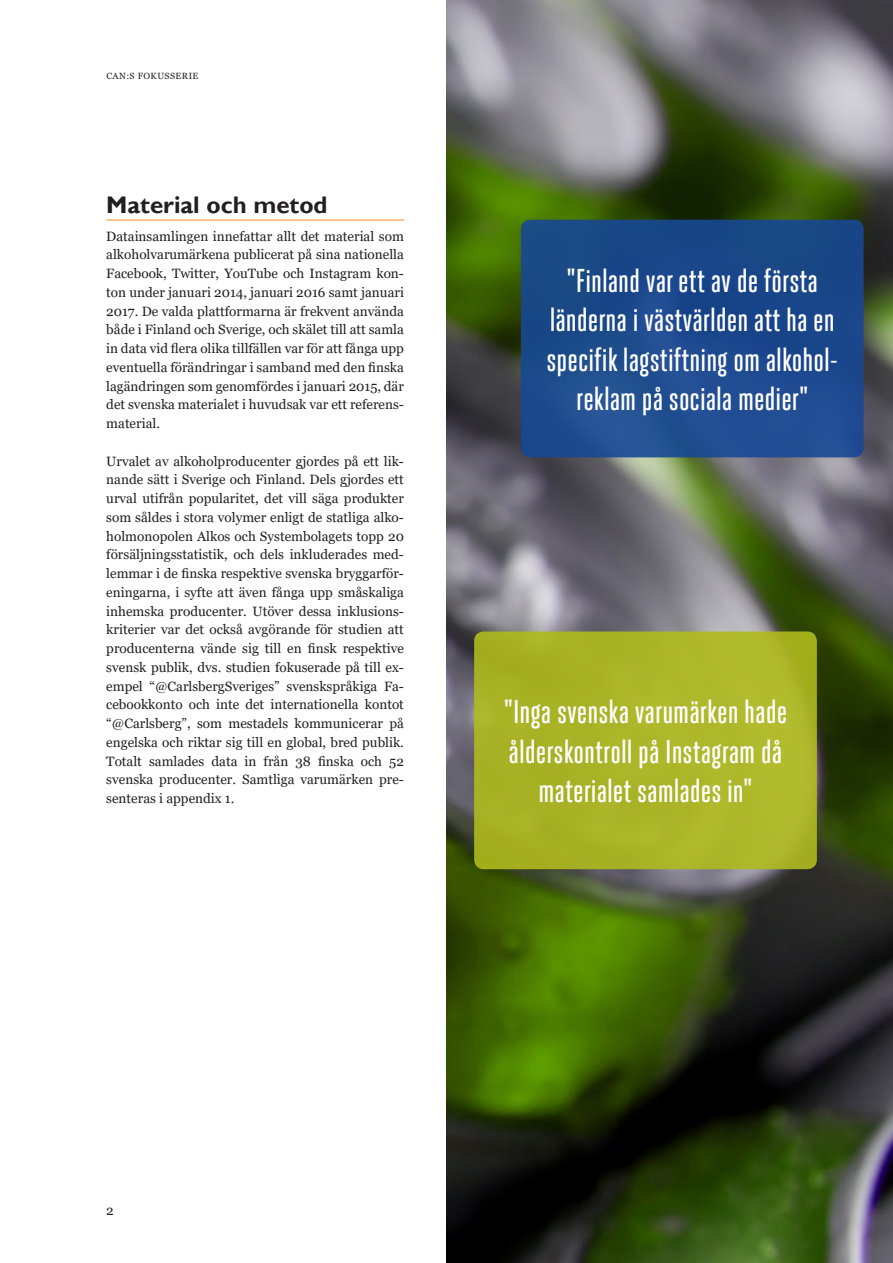
<style>
.page{position:relative;width:893px;height:1263px;background:#fff}
.page>*{position:absolute;margin:0;border:0;box-sizing:border-box;transform-origin:0 0}
.Brödtext{font:500 33px/39.6px "Heroic Condensed";color:#fff;text-align:center}
.Mellanrubrik{font:700 24px "Gill Sans";color:#231f20}
.Brödtext-2{font:13.5px/18.8px "Georgia";color:#231f20;text-align:justify}
.t1{font:9px "Georgia";letter-spacing:.05em;color:#231f20}
</style>
<div class="page">
<hr style="left:106px;top:220px;width:298px;height:1px;background:#f6911e">
<img style="left:446px;top:0;width:447px;height:1263px">
<div style="left:521px;top:220px;width:343px;height:237px;background:#1b498b;border-radius:10px"></div>
<div style="left:474px;top:631px;width:343px;height:238px;background:#abb428;border-radius:10px"></div>
<p class="t1" style="left:106px;top:71px;width:94px">CAN:S FOKUSSERIE</p>
<p class="Mellanrubrik" style="left:106px;top:191px;width:223px">Material och metod</p>
<p class="Brödtext-2" style="left:106px;top:227px;width:299px">Datainsamlingen innefattar allt det material som alkoholvarumärkena publicerat på sina nationella Facebook, Twitter, YouTube och Instagram kon&shy;ton under januari 2014, januari 2016 samt januari 2017. De valda plattformarna är frekvent använda både i Finland och Sverige, och skälet till att samla in data vid flera olika tillfällen var för att fånga upp eventuella förändringar i samband med den finska lagändringen som genomfördes i januari 2015, där det svenska materialet i huvudsak var ett referens&shy;material.</p>
<p class="Brödtext-2" style="left:106px;top:452px;width:299px">Urvalet av alkoholproducenter gjordes på ett lik&shy;nande sätt i Sverige och Finland. Dels gjordes ett urval utifrån popularitet, det vill säga produkter som såldes i stora volymer enligt de statliga alko&shy;holmonopolen Alkos och Systembolagets topp 20 försäljningsstatistik, och dels inkluderades med&shy;lemmar i de finska respektive svenska bryggarför&shy;eningarna, i syfte att även fånga upp småskaliga inhemska producenter. Utöver dessa inklusions&shy;kriterier var det också avgörande för studien att producenterna vände sig till en finsk respektive svensk publik, dvs. studien fokuserade på till ex&shy;empel “@CarlsbergSveriges” svenskspråkiga Fa&shy;cebookkonto och inte det internationella kontot “@Carlsberg”, som mestadels kommunicerar på engelska och riktar sig till en global, bred publik.<br>Totalt samlades data in från 38 finska och 52 svenska producenter. Samtliga varumärken pre&shy;senteras i appendix 1.</p>
<p class="Brödtext" style="left:546px;top:260px;width:293px">"Finland var ett av de första länderna i västvärlden att ha en specifik lagstiftning om alkohol&shy;reklam på sociala medier"</p>
<p class="Brödtext" style="left:504px;top:692px;width:285px">"Inga svenska varumärken hade ålderskontroll på Instagram då materialet samlades in"</p>
<p class="Brödtext-2" style="left:106px;top:1201px;width:9px">2</p>
</div>
